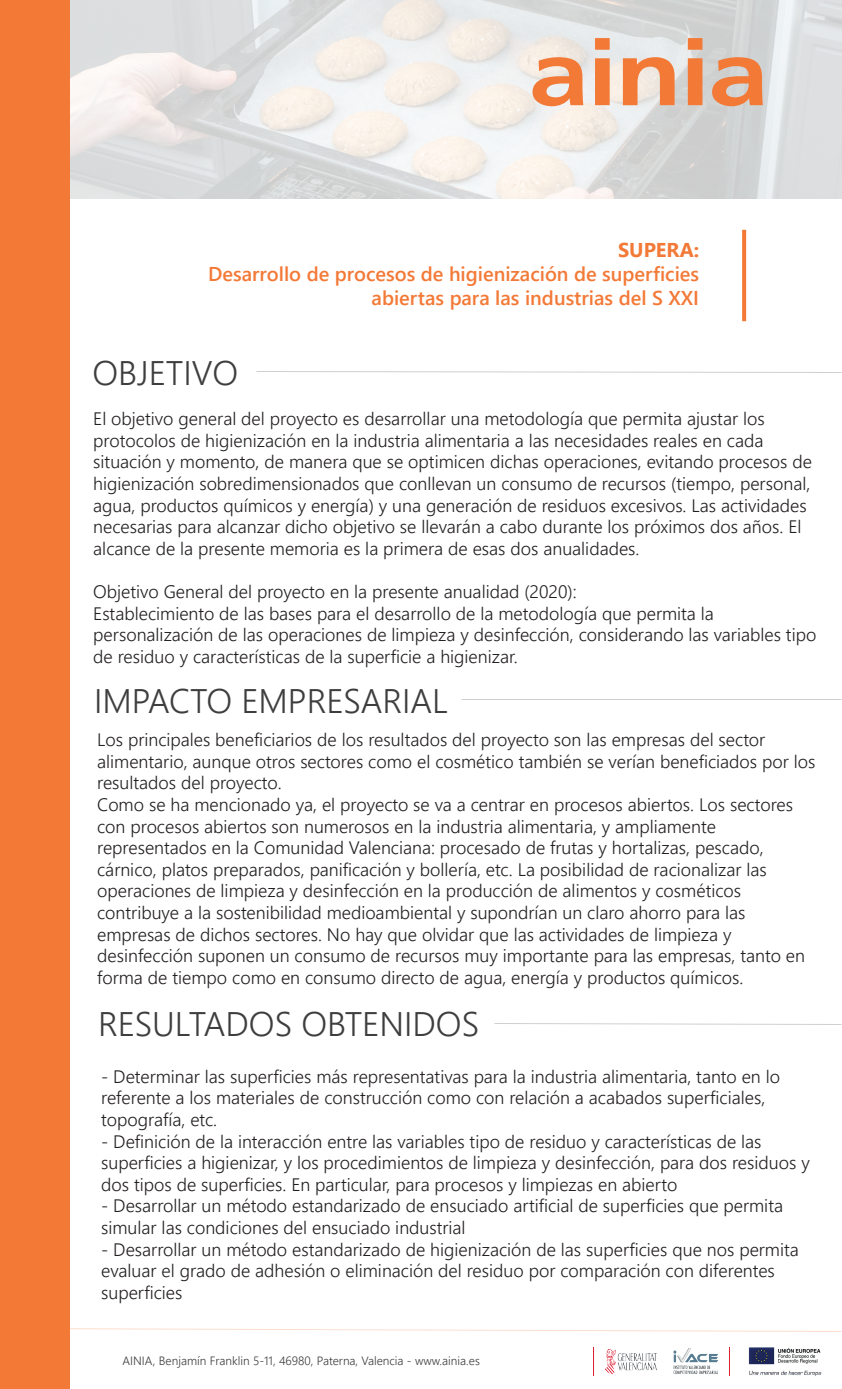
<style>
.page{position:relative;width:842px;height:1389px;background:#fff}
.page>*{position:absolute;margin:0;border:0;box-sizing:border-box;transform-origin:0 0}
.t1{font:300 34px "Segoe UI";color:#3e3e3f}
.t2{font:600 20px/24px "Segoe UI";color:#f37937;text-align:right}
.t3{font:700 20px "Segoe UI";color:#f37937}
.t4{font:300 18px/21.6px "Segoe UI";color:#231f20}
.t5{font:300 12px "Segoe UI";color:#3e3e3f}
</style>
<div class="page">
<img style="left:70px;top:0;width:772px;height:199px">
<div style="left:0;top:0;width:69px;height:1389px;background:#f37937"></div>
<div style="left:0;top:0;width:70px;height:1389px;border:1px solid #f37937"></div>
<svg style="left:386px;top:372px;width:456px;height:1px"></svg>
<svg style="left:461px;top:699px;width:381px;height:1px"></svg>
<svg style="left:571px;top:1024px;width:271px;height:1px"></svg>
<svg style="left:0;top:1329px;width:842px;height:3px"></svg>
<img style="left:593px;top:1348px;width:137px;height:27px">
<img style="left:748px;top:1347px;width:74px;height:29px">
<svg style="left:532px;top:38px;width:231px;height:68px;background:#e9b89c"></svg>
<svg style="left:742px;top:230px;width:4px;height:91px"></svg>
<p class="t3" style="left:618px;top:231px;width:83px">SUPERA:</p>
<p class="t2" style="left:208px;top:261px;width:492px">Desarrollo de procesos de higienización de superficies abiertas para las industrias del S XXI</p>
<h1 class="t1" style="left:92px;top:340px;width:147px">OBJETIVO</h1>
<p class="t4" style="left:93px;top:406px;width:720px">El objetivo general del proyecto es desarrollar una metodología que permita ajustar los protocolos de higienización en la industria alimentaria a las necesidades reales en cada situación y momento, de manera que se optimicen dichas operaciones, evitando procesos de higienización sobredimensionados que conllevan un consumo de recursos (tiempo, personal, agua, productos químicos y energía) y una generación de residuos excesivos. Las actividades necesarias para alcanzar dicho objetivo se llevarán a cabo durante los próximos dos años. El alcance de la presente memoria es la primera de esas dos anualidades.</p>
<p class="t4" style="left:93px;top:579px;width:725px">Objetivo General del proyecto en la presente anualidad (2020):<br>Establecimiento de las bases para el desarrollo de la metodología que permita la personalización de las operaciones de limpieza y desinfección, considerando las variables tipo de residuo y características de la superficie a higienizar.</p>
<h1 class="t1" style="left:94px;top:668px;width:355px">IMPACTO EMPRESARIAL</h1>
<p class="t4" style="left:97px;top:727px;width:720px">Los principales beneficiarios de los resultados del proyecto son las empresas del sector alimentario, aunque otros sectores como el cosmético también se verían beneficiados por los resultados del proyecto.<br>Como se ha mencionado ya, el proyecto se va a centrar en procesos abiertos. Los sectores con procesos abiertos son numerosos en la industria alimentaria, y ampliamente representados en la Comunidad Valenciana: procesado de frutas y hortalizas, pescado, cárnico, platos preparados, panificación y bollería, etc. La posibilidad de racionalizar las operaciones de limpieza y desinfección en la producción de alimentos y cosméticos contribuye a la sostenibilidad medioambiental y supondrían un claro ahorro para las empresas de dichos sectores. No hay que olvidar que las actividades de limpieza y desinfección suponen un consumo de recursos muy importante para las empresas, tanto en forma de tiempo como en consumo directo de agua, energía y productos químicos.</p>
<h1 class="t1" style="left:98px;top:992px;width:383px">RESULTADOS OBTENIDOS</h1>
<p class="t4" style="left:101px;top:1064px;width:680px">- Determinar las superficies más representativas para la industria alimentaria, tanto en lo referente a los materiales de construcción como con relación a acabados superficiales, topografía, etc.</p>
<p class="t4" style="left:101px;top:1129px;width:710px">- Definición de la interacción entre las variables tipo de residuo y características de las superficies a higienizar, y los procedimientos de limpieza y desinfección, para dos residuos y dos tipos de superficies. En particular, para procesos y limpiezas en abierto</p>
<p class="t4" style="left:101px;top:1194px;width:683px">- Desarrollar un método estandarizado de ensuciado artificial de superficies que permita simular las condiciones del ensuciado industrial</p>
<p class="t4" style="left:101px;top:1237px;width:699px">- Desarrollar un método estandarizado de higienización de las superficies que nos permita evaluar el grado de adhesión o eliminación del residuo por comparación con diferentes superficies</p>
<p class="t5" style="left:123px;top:1350px;width:359px">AINIA, Benjamín Franklin 5-11, 46980, Paterna, Valencia - www.ainia.es</p>
</div>
